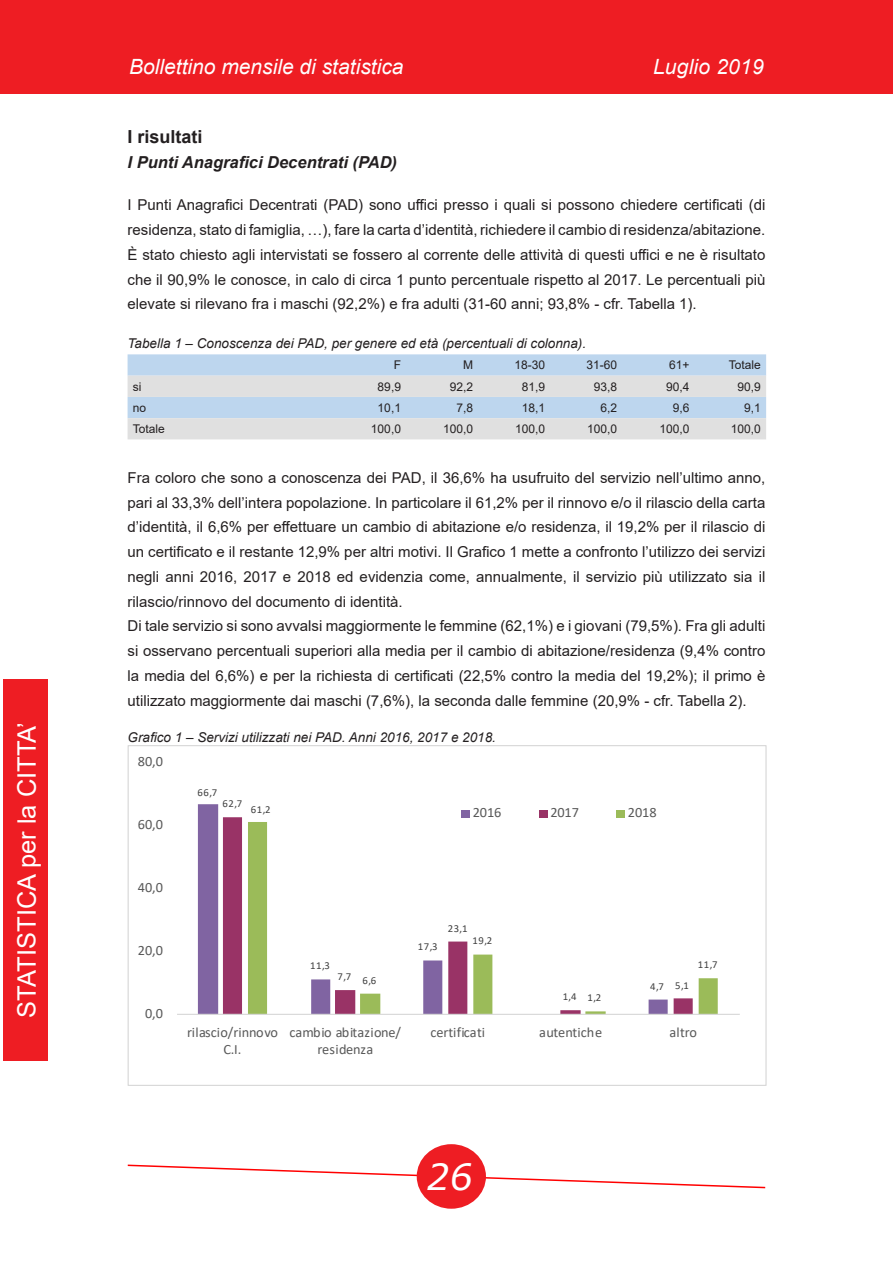
<style>
.page{position:relative;width:893px;height:1263px;background:#fff}
.page>*{position:absolute;margin:0;border:0;box-sizing:border-box;transform-origin:0 0}
.t1{font:italic 36px "Verdana";color:#fff}
.t2{font:25.5px "Arial";color:#fff}
.t3{font:italic 21px "Arial";color:#fff}
.titoli{font:700 18px "Arial";color:#231f20}
.titoli_2{font:italic 700 16.5px "Arial";color:#231f20}
.testo{font:15px/24.8px "Arial";color:#231f20;text-align:justify}
.t4{font:14.25px/17.4px "Calibri";letter-spacing:-.005em;color:#595959;text-align:center}
.didascalie{font:italic 13.5px "Arial";color:#231f20}
.testo_tabelle{font:12px "Arial";color:#231f20}
.t5{font:10.65px "Calibri";letter-spacing:.05em;color:#404040}
</style>
<div class="page">
<div style="left:0;top:0;width:893px;height:94px;background:#ee1d23"></div>
<svg style="left:127px;top:1164px;width:639px;height:25px"></svg>
<div style="left:3px;top:679px;width:45px;height:382px;background:#ee1d23"></div>
<div style="left:417px;top:1144px;width:69px;height:65px;background:#ee1d23;border-radius:50%"></div>
<svg style="left:128px;top:354px;width:638px;height:85px;background:#cedbe7"></svg>
<svg style="left:198px;top:804px;width:350px;height:210px"></svg>
<svg style="left:223px;top:817px;width:402px;height:197px;fill:#936"></svg>
<svg style="left:248px;top:822px;width:470px;height:192px"></svg>
<hr style="left:177px;top:1014px;width:563px;height:1px;background:#d9d9d9">
<div style="left:461px;top:810px;width:9px;height:7px;background:#8064a2"></div>
<div style="left:539px;top:810px;width:8px;height:7px;background:#936"></div>
<div style="left:616px;top:810px;width:9px;height:7px;background:#9bbb59"></div>
<h2 class="t2" style="left:9px;top:1017px;width:297px;rotate:-90deg">STATISTICA per la CITTA’</h2>
<h3 class="t3" style="left:129px;top:53px;width:276px">Bollettino mensile di statistica</h3>
<h3 class="t3" style="left:653px;top:53px;width:112px">Luglio 2019</h3>
<p class="titoli" style="left:128px;top:124px;width:77px">I risultati</p>
<p class="titoli_2" style="left:128px;top:151px;width:271px">I Punti Anagrafici Decentrati (PAD)</p>
<p class="testo" style="left:128px;top:193px;width:639px">I Punti Anagrafici Decentrati (PAD) sono uffici presso i quali si possono chiedere certificati (di residenza, stato di famiglia, …), fare la carta d’identità, richiedere il cambio di residenza/abitazione.</p>
<p class="testo" style="left:128px;top:242px;width:639px">È stato chiesto agli intervistati se fossero al corrente delle attività di questi uffici e ne è risultato che il 90,9% le conosce, in calo di circa 1 punto percentuale rispetto al 2017. Le percentuali più elevate si rilevano fra i maschi (92,2%) e fra adulti (31-60 anni; 93,8% - cfr. Tabella 1).</p>
<p class="didascalie" style="left:128px;top:335px;width:460px">Tabella 1 – Conoscenza dei PAD, per genere ed età (percentuali di colonna).</p>
<p class="testo_tabelle" style="left:394px;top:357px;width:9px">F</p>
<p class="testo_tabelle" style="left:463px;top:357px;width:11px">M</p>
<p class="testo_tabelle" style="left:515px;top:357px;width:32px">18-30</p>
<p class="testo_tabelle" style="left:587px;top:357px;width:32px">31-60</p>
<p class="testo_tabelle" style="left:669px;top:357px;width:22px">61+</p>
<p class="testo_tabelle" style="left:729px;top:357px;width:34px">Totale</p>
<p class="testo_tabelle" style="left:133px;top:378px;width:10px">si</p>
<p class="testo_tabelle" style="left:378px;top:378px;width:25px">89,9</p>
<p class="testo_tabelle" style="left:450px;top:378px;width:25px">92,2</p>
<p class="testo_tabelle" style="left:522px;top:378px;width:25px">81,9</p>
<p class="testo_tabelle" style="left:594px;top:378px;width:25px">93,8</p>
<p class="testo_tabelle" style="left:666px;top:378px;width:25px">90,4</p>
<p class="testo_tabelle" style="left:737px;top:378px;width:25px">90,9</p>
<p class="testo_tabelle" style="left:133px;top:399px;width:15px">no</p>
<p class="testo_tabelle" style="left:378px;top:399px;width:25px">10,1</p>
<p class="testo_tabelle" style="left:456px;top:399px;width:18px">7,8</p>
<p class="testo_tabelle" style="left:522px;top:399px;width:25px">18,1</p>
<p class="testo_tabelle" style="left:601px;top:399px;width:18px">6,2</p>
<p class="testo_tabelle" style="left:673px;top:399px;width:18px">9,6</p>
<p class="testo_tabelle" style="left:744px;top:399px;width:18px">9,1</p>
<p class="testo_tabelle" style="left:133px;top:421px;width:34px">Totale</p>
<p class="testo_tabelle" style="left:371px;top:421px;width:32px">100,0</p>
<p class="testo_tabelle" style="left:443px;top:421px;width:32px">100,0</p>
<p class="testo_tabelle" style="left:515px;top:421px;width:32px">100,0</p>
<p class="testo_tabelle" style="left:587px;top:421px;width:32px">100,0</p>
<p class="testo_tabelle" style="left:659px;top:421px;width:32px">100,0</p>
<p class="testo_tabelle" style="left:731px;top:421px;width:32px">100,0</p>
<p class="testo" style="left:128px;top:465px;width:639px">Fra coloro che sono a conoscenza dei PAD, il 36,6% ha usufruito del servizio nell’ultimo anno, pari al 33,3% dell’intera popolazione. In particolare il 61,2% per il rinnovo e/o il rilascio della carta d’identità, il 6,6% per effettuare un cambio di abitazione e/o residenza, il 19,2% per il rilascio di un certificato e il restante 12,9% per altri motivi. Il Grafico 1 mette a confronto l’utilizzo dei servizi negli anni 2016, 2017 e 2018 ed evidenzia come, annualmente, il servizio più utilizzato sia il rilascio/rinnovo del documento di identità.</p>
<p class="testo" style="left:128px;top:614px;width:639px">Di tale servizio si sono avvalsi maggiormente le femmine (62,1%) e i giovani (79,5%). Fra gli adulti si osservano percentuali superiori alla media per il cambio di abitazione/residenza (9,4% contro la media del 6,6%) e per la richiesta di certificati (22,5% contro la media del 19,2%); il primo è utilizzato maggiormente dai maschi (7,6%), la seconda dalle femmine (20,9% - cfr. Tabella 2).</p>
<p class="didascalie" style="left:128px;top:728px;width:370px">Grafico 1 – Servizi utilizzati nei PAD. Anni 2016, 2017 e 2018.</p>
<p class="t4" style="left:138px;top:752px;width:27px">80,0</p>
<p class="t4" style="left:138px;top:815px;width:27px">60,0</p>
<p class="t4" style="left:138px;top:878px;width:27px">40,0</p>
<p class="t4" style="left:138px;top:941px;width:27px">20,0</p>
<p class="t4" style="left:145px;top:1004px;width:19px">0,0</p>
<p class="t5" style="left:198px;top:785px;width:21px">66,7</p>
<p class="t5" style="left:223px;top:796px;width:21px">62,7</p>
<p class="t5" style="left:251px;top:802px;width:21px">61,2</p>
<p class="t5" style="left:310px;top:958px;width:21px">11,3</p>
<p class="t5" style="left:337px;top:969px;width:15px">7,7</p>
<p class="t5" style="left:362px;top:973px;width:15px">6,6</p>
<p class="t4" style="left:473px;top:803px;width:30px">2016</p>
<p class="t4" style="left:550px;top:803px;width:30px">2017</p>
<p class="t4" style="left:628px;top:803px;width:30px">2018</p>
<p class="t5" style="left:418px;top:939px;width:21px">17,3</p>
<p class="t5" style="left:448px;top:921px;width:21px">23,1</p>
<p class="t5" style="left:473px;top:933px;width:21px">19,2</p>
<p class="t5" style="left:563px;top:989px;width:15px">1,4</p>
<p class="t5" style="left:588px;top:990px;width:15px">1,2</p>
<p class="t5" style="left:650px;top:979px;width:15px">4,7</p>
<p class="t5" style="left:675px;top:978px;width:15px">5,1</p>
<p class="t5" style="left:698px;top:957px;width:21px">11,7</p>
<p class="t4" style="left:187px;top:1023px;width:92px">rilascio/rinnovo<br>C.I.</p>
<p class="t4" style="left:289px;top:1023px;width:113px">cambio abitazione/ residenza</p>
<p class="t4" style="left:430px;top:1023px;width:56px">certificati</p>
<p class="t4" style="left:539px;top:1023px;width:65px">autentiche</p>
<p class="t4" style="left:669px;top:1023px;width:29px">altro</p>
<h1 class="t1" style="left:427px;top:1152px;width:47px">26</h1>
</div>
